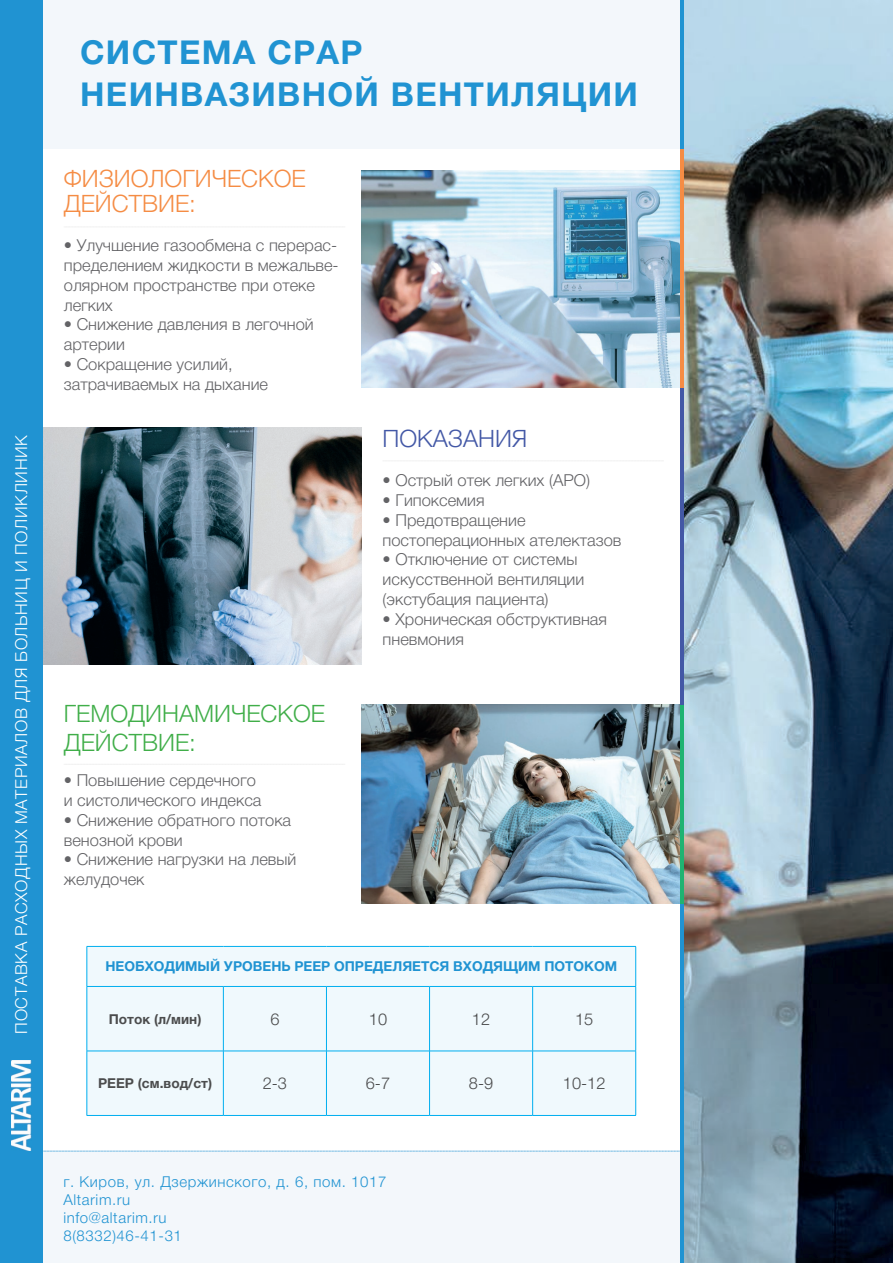
<style>
.page{position:relative;width:893px;height:1263px;background:#fff}
.page>*{position:absolute;margin:0;border:0;box-sizing:border-box;transform-origin:0 0}
.t1{font:700 33px/42px "Helvetica Neue Cyr";letter-spacing:.04em;color:#2093d2}
.t2{font:300 24px/28.8px "Helvetica Neue Cyr";color:#40ae49}
.t3{font:300 24px/25.5px "Helvetica Neue Cyr";color:#f58c44}
.t4{font:300 24px "Helvetica Neue Cyr";color:#4358a6}
.t5{font:300 16.5px/19.8px "Helvetica Neue Cyr";color:#636366}
.t6{font:300 16.5px "Helvetica Neue Cyr";letter-spacing:.04em;color:#fff}
.t7{font:300 16.35px "Helvetica Neue Cyr";color:#4b4c4d}
.t8{font:300 15px/18px "Helvetica Neue Cyr";letter-spacing:.04em;color:#2093d2}
.t9{font:700 13.65px "Helvetica Neue Cyr";color:#2093d2}
.t10{font:700 13.65px "Helvetica Neue Cyr";color:#4b4c4d}
</style>
<div class="page">
<img style="left:361px;top:170px;width:319px;height:218px">
<img style="left:361px;top:704px;width:319px;height:200px">
<img style="left:43px;top:428px;width:318px;height:236px">
<div style="left:43px;top:0;width:637px;height:148px;background:#f3f7fb"></div>
<div style="left:43px;top:1151px;width:637px;height:112px;background:#f3f7fb"></div>
<div style="left:0;top:0;width:43px;height:1263px;background:#2093d2"></div>
<img style="left:11px;top:1060px;width:20px;height:91px">
<div style="left:680px;top:904px;width:5px;height:359px;background:#2093d2"></div>
<div style="left:680px;top:704px;width:5px;height:200px;background:#1fb371"></div>
<svg style="left:43px;top:1151px;width:637px;height:1px"></svg>
<svg style="left:64px;top:764px;width:281px;height:1px"></svg>
<div style="left:680px;top:0;width:5px;height:149px;background:#2093d2"></div>
<div style="left:680px;top:388px;width:5px;height:316px;background:#4358a6"></div>
<div style="left:680px;top:149px;width:5px;height:239px;background:#f58c44"></div>
<div style="left:88px;top:947px;width:547px;height:168px;background:#f0f9fd"></div>
<hr style="left:87px;top:946px;width:136px;height:1px;background:#00aeef">
<hr style="left:87px;top:946px;width:1px;height:40px;background:#00aeef">
<hr style="left:223px;top:946px;width:103px;height:1px;background:#00aeef">
<hr style="left:326px;top:946px;width:104px;height:1px;background:#00aeef">
<hr style="left:430px;top:946px;width:103px;height:1px;background:#00aeef">
<hr style="left:533px;top:946px;width:103px;height:1px;background:#00aeef">
<hr style="left:635px;top:946px;width:1px;height:40px;background:#00aeef">
<hr style="left:87px;top:986px;width:136px;height:1px;background:#00aeef">
<hr style="left:87px;top:987px;width:1px;height:64px;background:#00aeef">
<hr style="left:223px;top:986px;width:103px;height:1px;background:#00aeef">
<hr style="left:223px;top:987px;width:1px;height:64px;background:#00aeef">
<hr style="left:326px;top:986px;width:104px;height:1px;background:#00aeef">
<hr style="left:326px;top:987px;width:1px;height:64px;background:#00aeef">
<hr style="left:430px;top:986px;width:103px;height:1px;background:#00aeef">
<hr style="left:429px;top:987px;width:1px;height:64px;background:#00aeef">
<hr style="left:533px;top:986px;width:103px;height:1px;background:#00aeef">
<hr style="left:532px;top:987px;width:1px;height:64px;background:#00aeef">
<hr style="left:635px;top:987px;width:1px;height:64px;background:#00aeef">
<hr style="left:87px;top:1051px;width:136px;height:1px;background:#00aeef">
<hr style="left:87px;top:1051px;width:1px;height:64px;background:#00aeef">
<hr style="left:223px;top:1051px;width:103px;height:1px;background:#00aeef">
<hr style="left:223px;top:1051px;width:1px;height:64px;background:#00aeef">
<hr style="left:326px;top:1051px;width:104px;height:1px;background:#00aeef">
<hr style="left:326px;top:1051px;width:1px;height:64px;background:#00aeef">
<hr style="left:430px;top:1051px;width:103px;height:1px;background:#00aeef">
<hr style="left:429px;top:1051px;width:1px;height:64px;background:#00aeef">
<hr style="left:533px;top:1051px;width:103px;height:1px;background:#00aeef">
<hr style="left:532px;top:1051px;width:1px;height:64px;background:#00aeef">
<hr style="left:635px;top:1051px;width:1px;height:64px;background:#00aeef">
<hr style="left:87px;top:1115px;width:136px;height:1px;background:#00aeef">
<hr style="left:223px;top:1115px;width:103px;height:1px;background:#00aeef">
<hr style="left:326px;top:1115px;width:104px;height:1px;background:#00aeef">
<hr style="left:430px;top:1115px;width:103px;height:1px;background:#00aeef">
<hr style="left:533px;top:1115px;width:103px;height:1px;background:#00aeef">
<img style="left:684px;top:0;width:209px;height:1263px">
<p class="t6" style="left:12px;top:1034px;width:600px;rotate:-90deg">ПОСТАВКА РАСХОДНЫХ МАТЕРИАЛОВ ДЛЯ БОЛЬНИЦ И ПОЛИКЛИНИК</p>
<h1 class="t1" style="left:80px;top:32px;width:559px">СИСТЕМА CPAP<br>НЕИНВАЗИВНОЙ ВЕНТИЛЯЦИИ</h1>
<h2 class="t3" style="left:64px;top:166px;width:243px">ФИЗИОЛОГИЧЕСКОЕ<br>ДЕЙСТВИЕ:</h2>
<p class="t5" style="left:64px;top:236px;width:276px">• Улучшение газообмена с перерас&shy;пределением жидкости в межальве&shy;олярном пространстве при отеке легких</p>
<p class="t5" style="left:64px;top:315px;width:251px">• Снижение давления в легочной артерии</p>
<p class="t5" style="left:64px;top:354px;width:206px">• Сокращение усилий, затрачиваемых на дыхание</p>
<h2 class="t2" style="left:64px;top:699px;width:263px">ГЕМОДИНАМИЧЕСКОЕ<br>ДЕЙСТВИЕ:</h2>
<p class="t5" style="left:64px;top:770px;width:199px">• Повышение сердечного и систолического индекса</p>
<p class="t5" style="left:64px;top:810px;width:229px">• Снижение обратного потока венозной крови</p>
<p class="t5" style="left:64px;top:850px;width:234px">• Снижение нагрузки на левый желудочек</p>
<h2 class="t4" style="left:383px;top:426px;width:146px">ПОКАЗАНИЯ</h2>
<p class="t5" style="left:383px;top:471px;width:209px">• Острый отек легких (АРО)</p>
<p class="t5" style="left:383px;top:490px;width:104px">• Гипоксемия</p>
<p class="t5" style="left:383px;top:510px;width:240px">• Предотвращение постоперационных ателектазов</p>
<p class="t5" style="left:383px;top:550px;width:203px">• Отключение от системы искусственной вентиляции (экстубация пациента)</p>
<p class="t5" style="left:383px;top:609px;width:226px">• Хроническая обструктивная пневмония</p>
<p class="t9" style="left:105px;top:959px;width:513px">НЕОБХОДИМЫЙ УРОВЕНЬ PEEP ОПРЕДЕЛЯЕТСЯ ВХОДЯЩИМ ПОТОКОМ</p>
<p class="t10" style="left:109px;top:1011px;width:94px">Поток (л/мин)</p>
<p class="t7" style="left:270px;top:1010px;width:11px">6</p>
<p class="t7" style="left:369px;top:1010px;width:20px">10</p>
<p class="t7" style="left:472px;top:1010px;width:20px">12</p>
<p class="t7" style="left:575px;top:1010px;width:20px">15</p>
<p class="t10" style="left:98px;top:1076px;width:115px">PEEP (см.вод/ст)</p>
<p class="t7" style="left:263px;top:1074px;width:26px">2-3</p>
<p class="t7" style="left:366px;top:1074px;width:26px">6-7</p>
<p class="t7" style="left:469px;top:1074px;width:26px">8-9</p>
<p class="t7" style="left:563px;top:1074px;width:44px">10-12</p>
<p class="t8" style="left:63px;top:1173px;width:324px">г. Киров, ул. Дзержинского, д. 6, пом. 1017<br>Altarim.ru<br>info@altarim.ru<br>8(8332)46-41-31</p>
</div>
